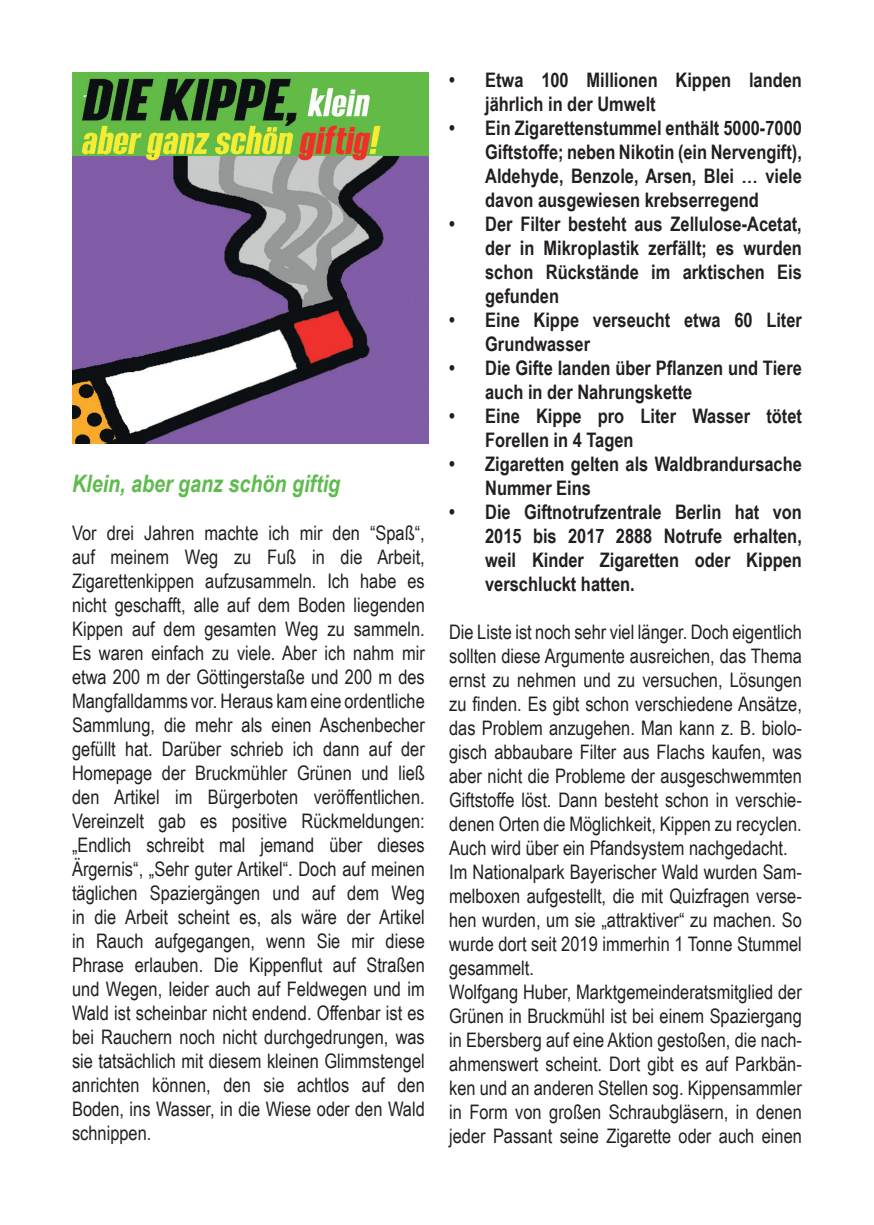
<style>
.page{position:relative;width:874px;height:1225px;background:#fff}
.page>*{position:absolute;margin:0;border:0;box-sizing:border-box;transform-origin:0 0}
.t1{font:italic 700 24px "Arial Narrow";color:#5fbb4e}
.t2{font:20px/24px "Arial Narrow";color:#231f20;text-align:justify}
.t3{font:700 20px/24px "Arial Narrow";color:#231f20}
</style>
<div class="page">
<img style="left:72px;top:72px;width:356px;height:371px">
<p class="t1" style="left:72px;top:465px;width:269px">Klein, aber ganz schön giftig</p>
<p class="t2" style="left:72px;top:520px;width:354px">Vor drei Jahren machte ich mir den “Spaß“, auf meinem Weg zu Fuß in die Arbeit, Zigarettenkippen aufzusammeln. Ich habe es nicht geschafft, alle auf dem Boden liegenden Kippen auf dem gesamten Weg zu sammeln.<br>Es waren einfach zu viele. Aber ich nahm mir etwa 200 m der Göttingerstaße und 200 m des Mangfalldamms vor. Heraus kam eine ordentliche Sammlung, die mehr als einen Aschenbecher gefüllt hat. Darüber schrieb ich dann auf der Homepage der Bruckmühler Grünen und ließ den Artikel im Bürgerboten veröffentlichen.<br>Vereinzelt gab es positive Rückmeldungen: „Endlich schreibt mal jemand über dieses Ärgernis“, „Sehr guter Artikel“. Doch auf meinen täglichen Spaziergängen und auf dem Weg in die Arbeit scheint es, als wäre der Artikel in Rauch aufgegangen, wenn Sie mir diese Phrase erlauben. Die Kippenflut auf Straßen und Wegen, leider auch auf Feldwegen und im Wald ist scheinbar nicht endend. Offenbar ist es bei Rauchern noch nicht durchgedrungen, was sie tatsächlich mit diesem kleinen Glimmstengel anrichten können, den sie achtlos auf den Boden, ins Wasser, in die Wiese oder den Wald schnippen.</p>
<p class="t3" style="left:485px;top:67px;width:318px;text-indent:-36px">• Etwa 100 Millionen Kippen landen jährlich in der Umwelt</p>
<p class="t3" style="left:485px;top:115px;width:318px;text-align:justify;text-indent:-36px">• Ein Zigarettenstummel enthält 5000-7000<br>Giftstoffe; neben Nikotin (ein Nervengift), Aldehyde, Benzole, Arsen, Blei … viele davon ausgewiesen krebserregend</p>
<p class="t3" style="left:485px;top:211px;width:318px;text-align:justify;text-indent:-36px">• Der Filter besteht aus Zellulose-Acetat, der in Mikroplastik zerfällt; es wurden schon Rückstände im arktischen Eis gefunden</p>
<p class="t3" style="left:485px;top:307px;width:318px;text-indent:-36px">• Eine Kippe verseucht etwa 60 Liter<br>Grundwasser</p>
<p class="t3" style="left:485px;top:355px;width:318px;text-indent:-36px">• Die Gifte landen über Pflanzen und Tiere auch in der Nahrungskette</p>
<p class="t3" style="left:485px;top:403px;width:318px;text-indent:-36px">• Eine Kippe pro Liter Wasser tötet<br>Forellen in 4 Tagen</p>
<p class="t3" style="left:485px;top:451px;width:318px;text-indent:-36px">• Zigaretten gelten als Waldbrandursache<br>Nummer Eins</p>
<p class="t3" style="left:485px;top:499px;width:318px;text-align:justify;text-indent:-36px">• Die Giftnotrufzentrale Berlin hat von 2015 bis 2017 2888 Notrufe erhalten, weil Kinder Zigaretten oder Kippen verschluckt hatten.</p>
<p class="t2" style="left:449px;top:619px;width:354px;text-align:left">Die Liste ist noch sehr viel länger. Doch eigentlich sollten diese Argumente ausreichen, das Thema ernst zu nehmen und zu versuchen, Lösungen zu finden. Es gibt schon verschiedene Ansätze, das Problem anzugehen. Man kann z. B. biolo&shy;gisch abbaubare Filter aus Flachs kaufen, was aber nicht die Probleme der ausgeschwemmten Giftstoffe löst. Dann besteht schon in verschie&shy;denen Orten die Möglichkeit, Kippen zu recyclen.<br>Auch wird über ein Pfandsystem nachgedacht.<br>Im Nationalpark Bayerischer Wald wurden Sam&shy;melboxen aufgestellt, die mit Quizfragen verse&shy;hen wurden, um sie „attraktiver“ zu machen. So wurde dort seit 2019 immerhin 1 Tonne Stummel gesammelt.<br>Wolfgang Huber, Marktgemeinderatsmitglied der Grünen in Bruckmühl ist bei einem Spaziergang in Ebersberg auf eine Aktion gestoßen, die nach&shy;ahmenswert scheint. Dort gibt es auf Parkbän&shy;ken und an anderen Stellen sog. Kippensammler in Form von großen Schraubgläsern, in denen jeder Passant seine Zigarette oder auch einen</p>
</div>
